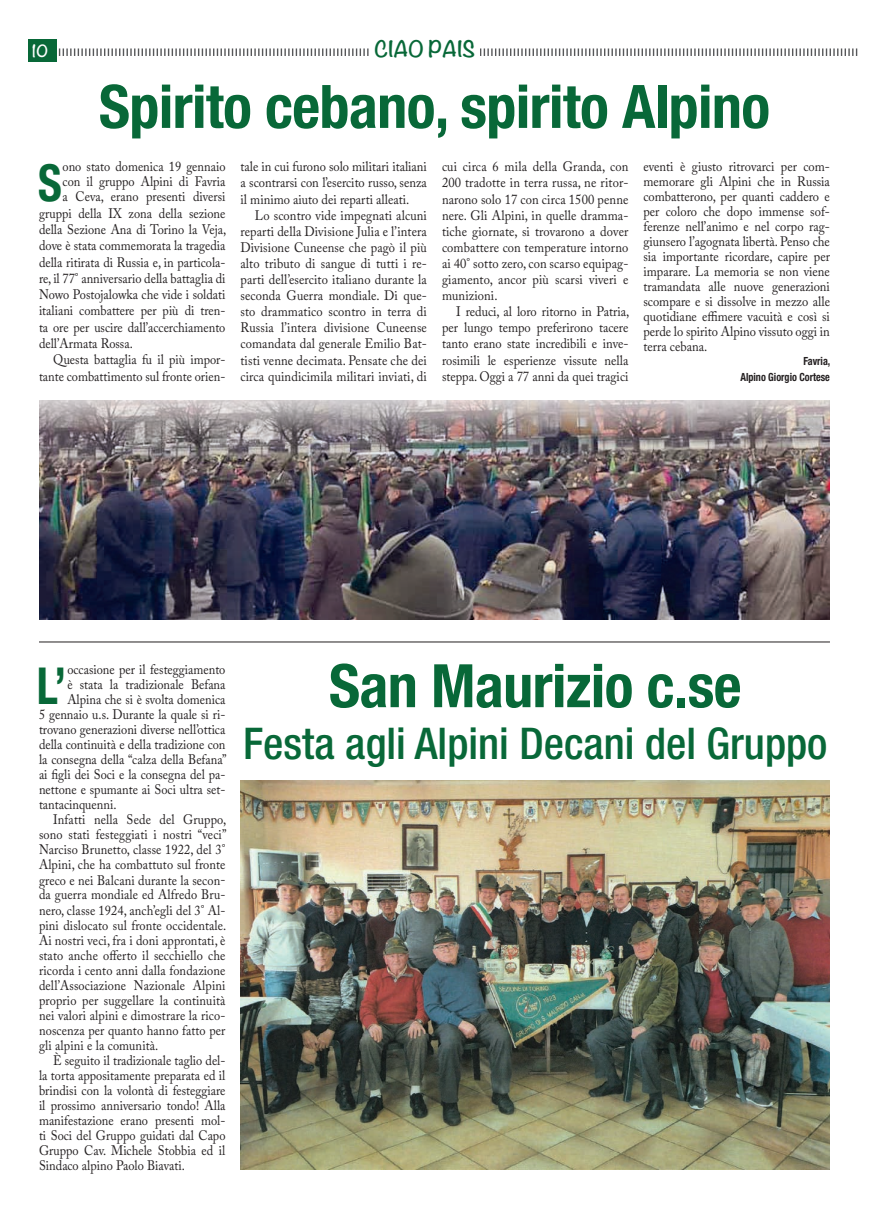
<style>
.page{position:relative;width:869px;height:1205px;background:#fff}
.page>*{position:absolute;margin:0;border:0;box-sizing:border-box;transform-origin:0 0}
.t1{font:700 condensed 60px "Helvetica Neue LT Std";letter-spacing:-.01em;color:#086838}
.t2{font:700 condensed 50.75px "Helvetica Neue";color:#086838;scale:.9 1}
.t3{font:500 condensed 43.75px "Helvetica Neue LT Std";color:#086838}
.t4{font:700 20px "Noteworthy";color:#086838}
.t5{font:700 15px "Noteworthy";color:#fff}
.t6{font:13.75px/16.2px "Adobe Caslon Pro";color:#231f20;text-align:justify;scale:.9 1}
.t7{font:13.75px/16.1px "Adobe Caslon Pro";color:#231f20;text-align:justify;scale:.91 1}
.t8{font:700 condensed 11.25px/15.5px "Helvetica Neue LT Std";color:#231f20;text-align:right;scale:.9 1}
</style>
<div class="page">
<svg style="left:58px;top:48px;width:799px;height:8px"></svg>
<div style="left:28px;top:39px;width:29px;height:23px;background:#086838"></div>
<div style="left:369px;top:36px;width:110px;height:25px;background:#fff"></div>
<img style="left:39px;top:400px;width:790px;height:219px">
<hr style="left:39px;top:642px;width:790px;height:1px;background:#231f20">
<img style="left:240px;top:780px;width:589px;height:389px">
<p class="t5" style="left:32px;top:37px;width:18px">10</p>
<h3 class="t4" style="left:374px;top:31px;width:102px">CIAO PAIS</h3>
<h1 class="t1" style="left:99px;top:71px;width:672px">Spirito cebano, spirito Alpino</h1>
<h2 class="t2" style="left:38px;top:141px;width:28px">S</h2>
<p class="t6" style="left:63px;top:159px;width:182px;line-height:15px">ono stato domenica 19 gennaio con il gruppo Alpini di Favria a Ceva, erano presenti diversi</p>
<p class="t6" style="left:39px;top:205px;width:209px">gruppi della IX zona della sezione della Sezione Ana di Torino la Veja, dove è stata commemorata la tragedia della ritirata di Russia e, in particola&shy;re, il 77° anniversario della battaglia di Nowo Postojalowka che vide i soldati italiani combattere per più di tren&shy;ta ore per uscire dall’accerchiamento dell’Armata Rossa.</p>
<p class="t6" style="left:39px;top:351px;width:208px;text-align:right">Questa battaglia fu il più impor&shy;tante combattimento sul fronte orien-</p>
<p class="t7" style="left:240px;top:159px;width:206px">tale in cui furono solo militari italiani a scontrarsi con l’esercito russo, senza il minimo aiuto dei reparti alleati.</p>
<p class="t7" style="left:240px;top:207px;width:206px;text-indent:14px">Lo scontro vide impegnati alcuni reparti della Divisione Julia e l’intera Divisione Cuneense che pagò il più alto tributo di sangue di tutti i re&shy;parti dell’esercito italiano durante la seconda Guerra mondiale. Di que&shy;sto drammatico scontro in terra di Russia l’intera divisione Cuneense comandata dal generale Emilio Bat&shy;tisti venne decimata. Pensate che dei circa quindicimila militari inviati, di</p>
<p class="t7" style="left:442px;top:159px;width:206px">cui circa 6 mila della Granda, con 200 tradotte in terra russa, ne ritor&shy;narono solo 17 con circa 1500 penne nere. Gli Alpini, in quelle dramma&shy;tiche giornate, si trovarono a dover combattere con temperature intorno ai 40° sotto zero, con scarso equipag&shy;giamento, ancor più scarsi viveri e munizioni.</p>
<p class="t7" style="left:442px;top:303px;width:207px;text-indent:14px">I reduci, al loro ritorno in Patria, per lungo tempo preferirono tacere tanto erano state incredibili e inve&shy;rosimili le esperienze vissute nella steppa. Oggi a 77 anni da quei tragici</p>
<p class="t7" style="left:643px;top:159px;width:206px;line-height:15px">eventi è giusto ritrovarci per com&shy;memorare gli Alpini che in Russia combatterono, per quanti caddero e per coloro che dopo immense sof&shy;ferenze nell’animo e nel corpo rag&shy;giunsero l’agognata libertà. Penso che sia importante ricordare, capire per imparare. La memoria se non viene tramandata alle nuove generazioni scompare e si dissolve in mezzo alle quotidiane effimere vacuità e così si perde lo spirito Alpino vissuto oggi in terra cebana.</p>
<p class="t8" style="left:740px;top:353px;width:101px">Favria,<br>Alpino Giorgio Cortese</p>
<h2 class="t2" style="left:37px;top:644px;width:35px">L’</h2>
<p class="t6" style="left:67px;top:661px;width:177px">occasione per il festeggiamento</p>
<p class="t6" style="left:67px;top:676px;width:177px">è stata la tradizionale Befana</p>
<p class="t6" style="left:67px;top:691px;width:177px">Alpina che si è svolta domenica</p>
<p class="t6" style="left:39px;top:706px;width:208px">5 gennaio u.s. Durante la quale si ri-</p>
<p class="t6" style="left:39px;top:721px;width:208px">trovano generazioni diverse nell’ottica</p>
<p class="t6" style="left:39px;top:736px;width:208px">della continuità e della tradizione con</p>
<p class="t6" style="left:39px;top:751px;width:210px">la consegna della “calza della Befana”</p>
<p class="t6" style="left:39px;top:766px;width:208px">ai figli dei Soci e la consegna del pa-</p>
<p class="t6" style="left:39px;top:781px;width:208px">nettone e spumante ai Soci ultra set-</p>
<p class="t6" style="left:39px;top:796px;width:87px">tantacinquenni.</p>
<p class="t6" style="left:53px;top:811px;width:194px">Infatti nella Sede del Gruppo,</p>
<p class="t6" style="left:39px;top:826px;width:210px">sono stati festeggiati i nostri “veci”</p>
<p class="t6" style="left:39px;top:841px;width:208px">Narciso Brunetto, classe 1922, del 3°</p>
<p class="t6" style="left:39px;top:856px;width:209px">Alpini, che ha combattuto sul fronte</p>
<p class="t6" style="left:39px;top:871px;width:208px">greco e nei Balcani durante la secon-</p>
<p class="t6" style="left:39px;top:886px;width:208px">da guerra mondiale ed Alfredo Bru-</p>
<p class="t6" style="left:39px;top:901px;width:208px">nero, classe 1924, anch’egli del 3° Al-</p>
<p class="t6" style="left:39px;top:916px;width:209px">pini dislocato sul fronte occidentale.</p>
<p class="t6" style="left:39px;top:931px;width:209px">Ai nostri veci, fra i doni approntati, è</p>
<p class="t6" style="left:39px;top:946px;width:208px">stato anche offerto il secchiello che</p>
<p class="t6" style="left:39px;top:961px;width:208px">ricorda i cento anni dalla fondazione</p>
<p class="t6" style="left:39px;top:976px;width:208px">dell’Associazione Nazionale Alpini</p>
<p class="t6" style="left:39px;top:991px;width:208px">proprio per suggellare la continuità</p>
<p class="t6" style="left:39px;top:1006px;width:208px">nei valori alpini e dimostrare la rico-</p>
<p class="t6" style="left:39px;top:1021px;width:208px">noscenza per quanto hanno fatto per</p>
<p class="t6" style="left:39px;top:1036px;width:134px">gli alpini e la comunità.</p>
<p class="t6" style="left:53px;top:1051px;width:193px">È seguito il tradizionale taglio del-</p>
<p class="t6" style="left:39px;top:1066px;width:208px">la torta appositamente preparata ed il</p>
<p class="t6" style="left:39px;top:1081px;width:208px">brindisi con la volontà di festeggiare</p>
<p class="t6" style="left:39px;top:1096px;width:208px">il prossimo anniversario tondo! Alla</p>
<p class="t6" style="left:39px;top:1111px;width:208px">manifestazione erano presenti mol-</p>
<p class="t6" style="left:39px;top:1126px;width:209px">ti Soci del Gruppo guidati dal Capo</p>
<p class="t6" style="left:39px;top:1141px;width:208px">Gruppo Cav. Michele Stobbia ed il</p>
<p class="t6" style="left:39px;top:1156px;width:163px">Sindaco alpino Paolo Biavati.</p>
<h1 class="t1" style="left:329px;top:650px;width:414px">San Maurizio c.se</h1>
<h3 class="t3" style="left:243px;top:717px;width:585px">Festa agli Alpini Decani del Gruppo</h3>
</div>
